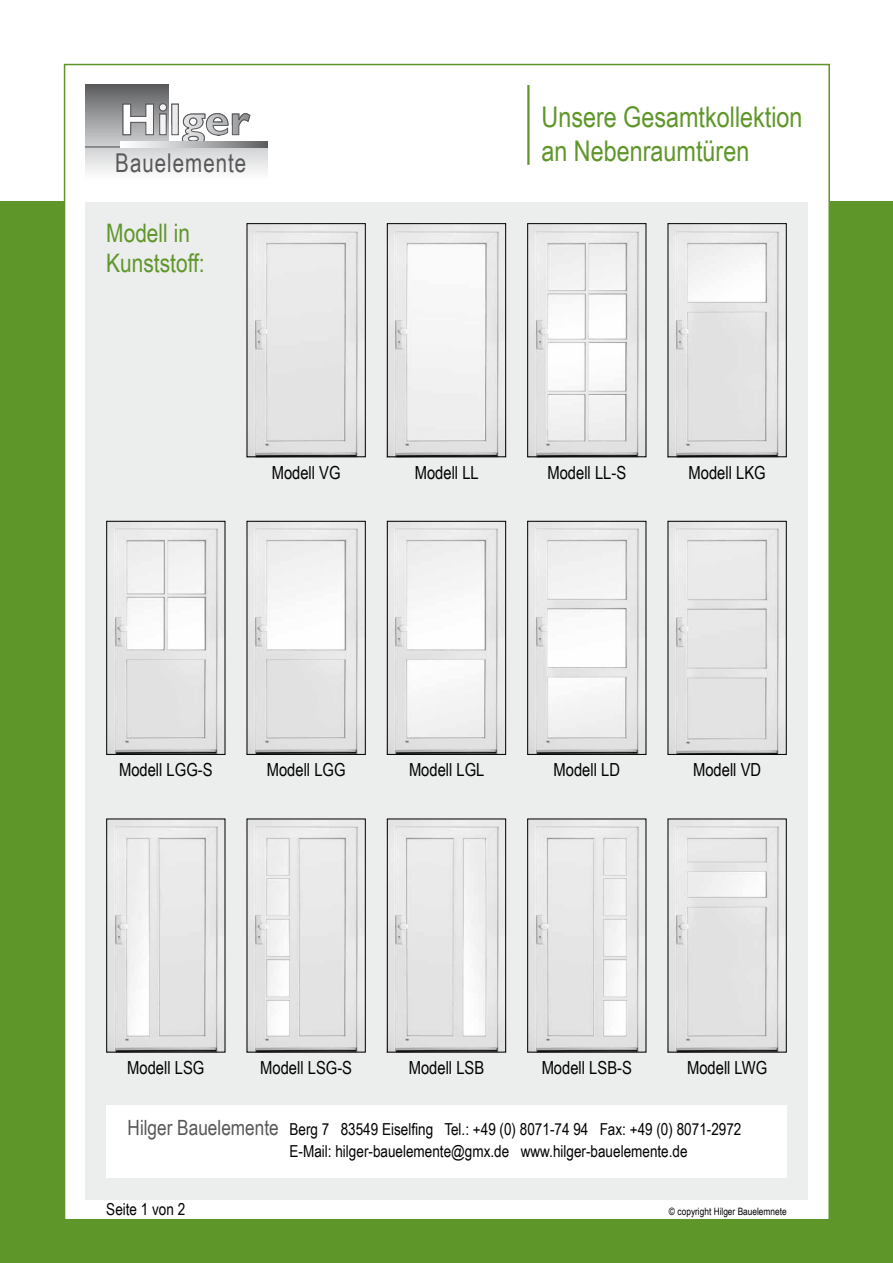
<style>
.page{position:relative;width:893px;height:1263px;background:#fff}
.page>*{position:absolute;margin:0;border:0;box-sizing:border-box;transform-origin:0 0}
.t1{font:28.5px/34.2px "Arial Narrow";color:#5f9629}
.t2{font:25.95px "Arial Narrow";letter-spacing:.04em;color:#58585a}
.t3{font:25.5px/30.6px "Arial Narrow";color:#5f9629}
.t4{font:18px "Arial Narrow";color:#000}
.t5{font:16.5px/21.6px "Arial Narrow";color:#000}
.t6{font:10.2px "Arial Narrow";color:#000}
.s1{font-size:21px;color:#58585a}
</style>
<div class="page">
<div style="left:0;top:202px;width:893px;height:1061px;background:#5f9629"></div>
<div style="left:64px;top:64px;width:766px;height:1156px;background:#fff;border:2px solid #5f9629"></div>
<div style="left:85px;top:202px;width:723px;height:997px;background:#eceded"></div>
<hr style="left:527px;top:85px;width:2px;height:80px;background:#5f9629">
<div style="left:85px;top:85px;width:183px;height:96px;background:linear-gradient(to bottom,#626466,#fff)"></div>
<div style="left:169px;top:85px;width:134px;height:59px;background:#fff"></div>
<svg style="left:122px;top:103px;width:129px;height:38px"></svg>
<hr style="left:85px;top:146px;width:181px;height:2px;background:#58585a">
<svg style="left:121px;top:141px;width:147px;height:7px"></svg>
<div style="left:106px;top:1106px;width:681px;height:72px;background:#fff"></div>
<img style="left:529px;top:528px;width:115px;height:225px">
<div style="left:527px;top:521px;width:119px;height:234px;border:1px solid #000"></div>
<img style="left:108px;top:528px;width:115px;height:225px">
<div style="left:106px;top:521px;width:119px;height:234px;border:1px solid #000"></div>
<img style="left:249px;top:528px;width:115px;height:225px">
<div style="left:247px;top:521px;width:119px;height:234px;border:1px solid #000"></div>
<img style="left:670px;top:231px;width:115px;height:224px">
<div style="left:668px;top:223px;width:119px;height:234px;border:1px solid #000"></div>
<img style="left:389px;top:826px;width:115px;height:224px">
<div style="left:387px;top:819px;width:119px;height:233px;border:1px solid #000"></div>
<img style="left:249px;top:826px;width:115px;height:224px">
<div style="left:247px;top:819px;width:119px;height:233px;border:1px solid #000"></div>
<img style="left:670px;top:826px;width:115px;height:224px">
<div style="left:668px;top:819px;width:119px;height:233px;border:1px solid #000"></div>
<img style="left:249px;top:231px;width:115px;height:224px">
<div style="left:247px;top:223px;width:119px;height:234px;border:1px solid #000"></div>
<img style="left:389px;top:528px;width:115px;height:225px">
<div style="left:387px;top:521px;width:119px;height:234px;border:1px solid #000"></div>
<img style="left:529px;top:231px;width:115px;height:224px">
<div style="left:527px;top:223px;width:119px;height:234px;border:1px solid #000"></div>
<img style="left:389px;top:231px;width:115px;height:224px">
<div style="left:387px;top:223px;width:119px;height:234px;border:1px solid #000"></div>
<img style="left:529px;top:826px;width:115px;height:224px">
<div style="left:527px;top:819px;width:119px;height:233px;border:1px solid #000"></div>
<img style="left:108px;top:826px;width:115px;height:224px">
<div style="left:106px;top:819px;width:119px;height:233px;border:1px solid #000"></div>
<img style="left:670px;top:528px;width:115px;height:225px">
<div style="left:668px;top:521px;width:119px;height:234px;border:1px solid #000"></div>
<h2 class="t2" style="left:115px;top:144px;width:132px">Bauelemente</h2>
<h3 class="t3" style="left:106px;top:217px;width:100px">Modell in<br>Kunststoff:</h3>
<h1 class="t1" style="left:541px;top:99px;width:263px">Unsere Gesamtkollektion an Nebenraumtüren</h1>
<p class="t4" style="left:272px;top:459px;width:70px">Modell VG</p>
<p class="t4" style="left:415px;top:459px;width:65px">Modell LL</p>
<p class="t4" style="left:547px;top:459px;width:80px">Modell LL-S</p>
<p class="t4" style="left:689px;top:459px;width:79px">Modell LKG</p>
<p class="t4" style="left:119px;top:757px;width:95px">Modell LGG-S</p>
<p class="t4" style="left:267px;top:757px;width:80px">Modell LGG</p>
<p class="t4" style="left:409px;top:757px;width:77px">Modell LGL</p>
<p class="t4" style="left:554px;top:757px;width:68px">Modell LD</p>
<p class="t4" style="left:693px;top:757px;width:70px">Modell VD</p>
<p class="t4" style="left:127px;top:1054px;width:79px">Modell LSG</p>
<p class="t4" style="left:260px;top:1054px;width:93px">Modell LSG-S</p>
<p class="t4" style="left:409px;top:1054px;width:77px">Modell LSB</p>
<p class="t4" style="left:542px;top:1054px;width:92px">Modell LSB-S</p>
<p class="t4" style="left:687px;top:1054px;width:82px">Modell LWG</p>
<p class="t5" style="left:290px;top:1118px;width:453px;text-indent:-162px"><span class="s1">Hilger Bauelemente</span> Berg 7 83549 Eiselfing Tel.: +49 (0) 8071-74 94 Fax: +49 (0) 8071-2972<br>E-Mail: hilger-bauelemente@gmx.de www.hilger-bauelemente.de</p>
<p class="t5" style="left:106px;top:1198px;width:80px">Seite 1 von 2</p>
<p class="t6" style="left:669px;top:1204px;width:119px">© copyright Hilger Bauelemnete</p>
</div>
